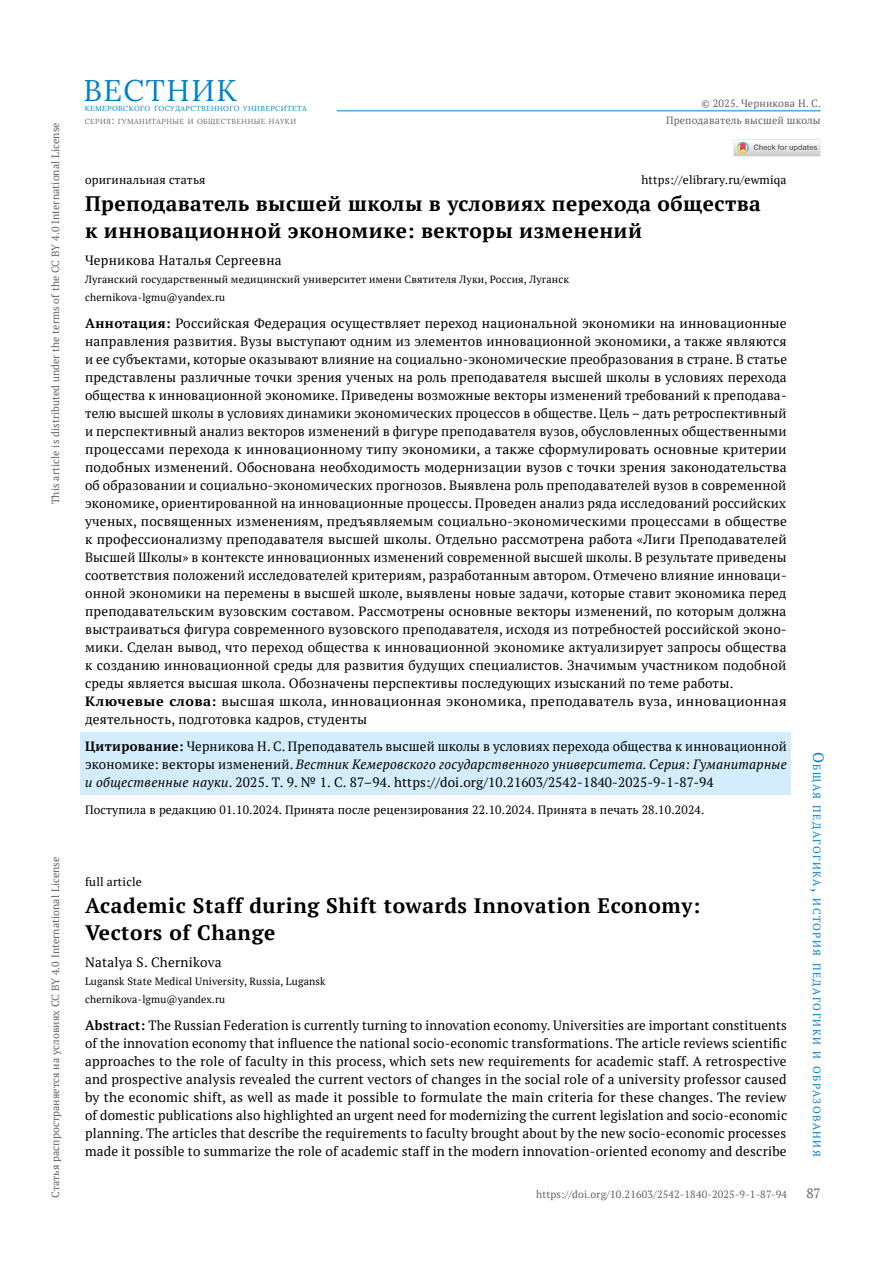
<style>
.page{position:relative;width:893px;height:1263px;background:#fff}
.page>*{position:absolute;margin:0;border:0;box-sizing:border-box;transform-origin:0 0}
.t1{font:29.85px "Lora";letter-spacing:.05em;color:#007fc8}
.t2{font:700 20.85px/27px "PT Serif";letter-spacing:.02em;color:#000}
.t3{font:13.5px/18px "PT Serif";letter-spacing:.015em;color:#000;text-align:justify}
.t4{font:13.5px "PT Serif";color:#646363}
.t5{font:12px "PT Serif";letter-spacing:.015em;color:#000}
.t6{font:10.5px "PT Serif";letter-spacing:.01em;color:#646363}
.t7{font:10.5px/18px "PT Serif";letter-spacing:.015em;color:#000}
.t8{font:10.5px "PT Serif";letter-spacing:.145em;color:#007fc8}
.t9{font:7.35px/12.6px "Lora";letter-spacing:.055em;color:#007fc8}
.s1{color:#646363}
.s2{font-size:10.5px;color:#646363}
.s3{font-weight:700}
.s4{font-style:italic}
.s5{font-size:15px}
</style>
<div class="page">
<hr style="left:337px;top:111px;width:484px;height:1px;background:#007fc8">
<div style="left:81px;top:733px;width:710px;height:62px;background:#d4edfc"></div>
<img style="left:733px;top:139px;width:88px;height:18px">
<p class="t6" style="left:49px;top:504px;width:383px;rotate:-90deg">This article is distributed under the terms of the CC BY 4.0 International License</p>
<p class="t6" style="left:49px;top:1198px;width:343px;rotate:-90deg">Cтатья распространяется на условиях CC BY 4.0 International License</p>
<h1 class="t1" style="left:83px;top:68px;width:155px">ВЕСТНИК</h1>
<p class="t9" style="left:85px;top:102px;width:223px">кемеровского государственного университета <span class="s1">серия</span><span class="s2">:</span> <span class="s1">гуманитарные и общественные науки</span></p>
<p class="t6" style="left:666px;top:114px;width:156px">Преподаватель высшей школы</p>
<p class="t6" style="left:701px;top:96px;width:121px">© 2025. Черникова Н. С.</p>
<p class="t5" style="left:85px;top:171px;width:122px">оригинальная статья</p>
<p class="t5" style="left:641px;top:171px;width:147px">https://elibrary.ru/ewmiqa</p>
<h2 class="t2" style="left:85px;top:189px;width:677px">Преподаватель высшей школы в условиях перехода общества к инновационной экономике: векторы изменений</h2>
<p class="t3" style="left:85px;top:251px;width:198px">Черникова Наталья Сергеевна</p>
<p class="t7" style="left:85px;top:270px;width:486px">Луганский государственный медицинский университет имени Святителя Луки, Россия, Луганск chernikova-lgmu@yandex.ru</p>
<p class="t3" style="left:85px;top:314px;width:703px;text-align:left"><span class="s3">Аннотация:</span> Российская Федерация осуществляет переход национальной экономики на инновационные направления развития. Вузы выступают одним из элементов инновационной экономики, а также являются и ее субъектами, которые оказывают влияние на социально-экономические преобразования в стране. В статье представлены различные точки зрения ученых на роль преподавателя высшей школы в условиях перехода общества к инновационной экономике. Приведены возможные векторы изменений требований к преподава&shy;телю высшей школы в условиях динамики экономических процессов в обществе. Цель – дать ретроспективный и перспективный анализ векторов изменений в фигуре преподавателя вузов, обусловленных общественными процессами перехода к инновационному типу экономики, а также сформулировать основные критерии подобных изменений. Обоснована необходимость модернизации вузов с точки зрения законодательства об образовании и социально-экономических прогнозов. Выявлена роль преподавателей вузов в современной экономике, ориентированной на инновационные процессы. Проведен анализ ряда исследований российских ученых, посвященных изменениям, предъявляемым социально-экономическими процессами в обществе к профессионализму преподавателя высшей школы. Отдельно рассмотрена работа «Лиги Преподавателей Высшей Школы» в контексте инновационных изменений современной высшей школы. В результате приведены соответствия положений исследователей критериям, разработанным автором. Отмечено влияние инноваци&shy;онной экономики на перемены в высшей школе, выявлены новые задачи, которые ставит экономика перед преподавательским вузовским составом. Рассмотрены основные векторы изменений, по которым должна выстраиваться фигура современного вузовского преподавателя, исходя из потребностей российской эконо&shy;мики. Сделан вывод, что переход общества к инновационной экономике актуализирует запросы общества к созданию инновационной среды для развития будущих специалистов. Значимым участником подобной среды является высшая школа. Обозначены перспективы последующих изысканий по теме работы.<br><span class="s3">Ключевые слова:</span> высшая школа, инновационная экономика, преподаватель вуза, инновационная деятельность, подготовка кадров, студенты</p>
<p class="t3" style="left:85px;top:737px;width:703px"><span class="s3">Цитирование:</span> Черникова Н. С. Преподаватель высшей школы в условиях перехода общества к инновационной экономике: векторы изменений. <span class="s4">Вестник Кемеровского государственного университета. Серия: Гуманитарные и общественные науки</span>. 2025. Т. 9. № 1. С. 87–94. https://doi.org/10.21603/2542-1840-2025-9-1-87-94</p>
<p class="t5" style="left:85px;top:802px;width:621px">Поступила в редакцию 01.10.2024. Принята после рецензирования 22.10.2024. Принята в печать 28.10.2024.</p>
<p class="t5" style="left:85px;top:874px;width:58px">full article</p>
<h2 class="t2" style="left:85px;top:892px;width:617px">Academic Staff during Shift towards Innovation Economy:<br>Vectors of Change</h2>
<p class="t3" style="left:85px;top:953px;width:138px">Natalya S. Chernikova</p>
<p class="t7" style="left:85px;top:972px;width:242px">Lugansk State Medical University, Russia, Lugansk chernikova-lgmu@yandex.ru</p>
<p class="t3" style="left:85px;top:1016px;width:704px"><span class="s3">Abstract:</span> The Russian Federation is currently turning to innovation economy. Universities are important constituents of the innovation economy that influence the national socio-economic transformations. The article reviews scientific approaches to the role of faculty in this process, which sets new requirements for academic staff. A retrospective and prospective analysis revealed the current vectors of changes in the social role of a university professor caused by the economic shift, as well as made it possible to formulate the main criteria for these changes. The review of domestic publications also highlighted an urgent need for modernizing the current legislation and socio-economic planning. The articles that describe the requirements to faculty brought about by the new socio-economic processes made it possible to summarize the role of academic staff in the modern innovation-oriented economy and describe</p>
<p class="t6" style="left:536px;top:1188px;width:253px">https://doi.org/10.21603/2542-1840-2025-9-1-87-94</p>
<p class="t8" style="left:824px;top:752px;width:406px;rotate:90deg"><span class="s5">О</span>бщая педагогика<span class="s5">,</span> история педагогики и образования</p>
<p class="t4" style="left:806px;top:1184px;width:16px">87</p>
</div>
